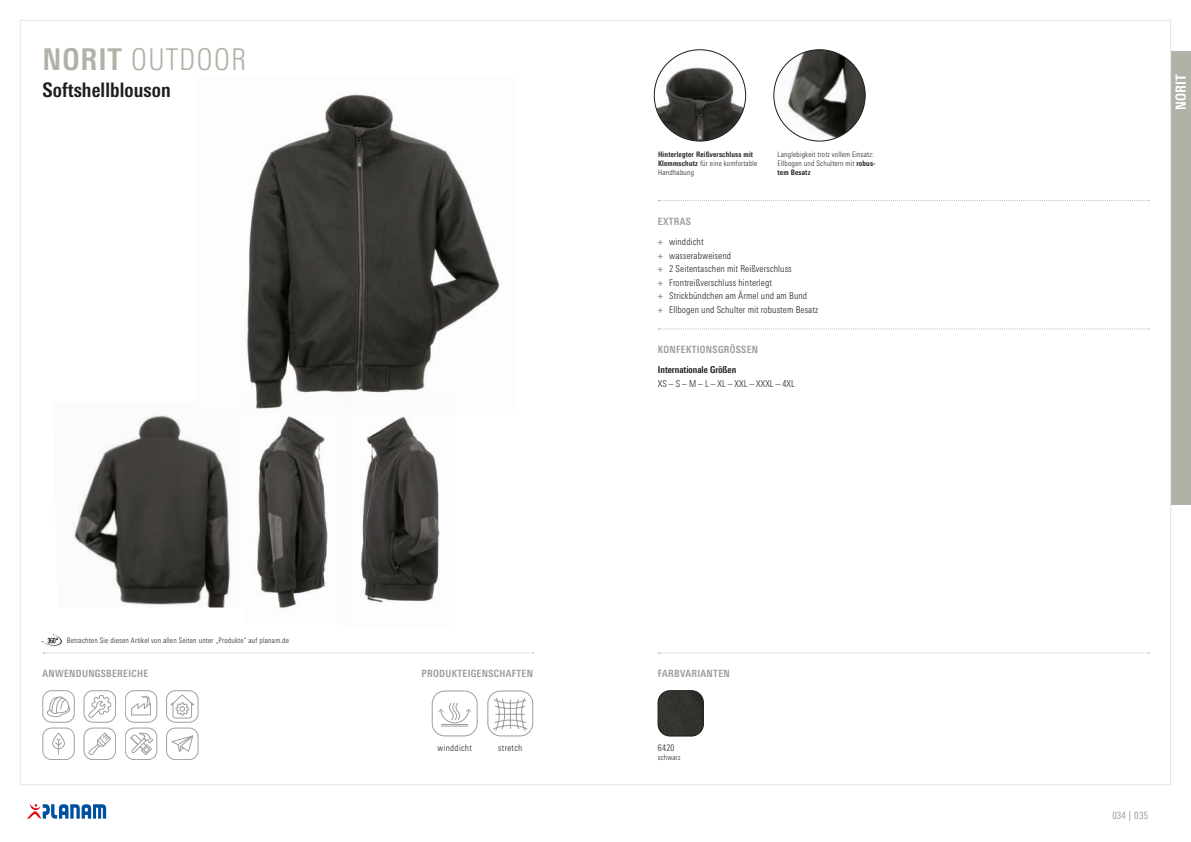
<style>
.page{position:relative;width:1191px;height:842px;background:#fff}
.page>*{position:absolute;margin:0;border:0;box-sizing:border-box;transform-origin:0 0}
.t1{font:300 condensed 30px "Univers Next Pro";letter-spacing:.03em;color:#b2b1a7}
.t2{font:700 condensed 20px "Univers Next Pro";letter-spacing:.005em;color:#1d1d1b}
.t3{font:700 condensed 14px "Univers Next Pro";letter-spacing:.005em;color:#fff}
.t4{font:700 condensed 10px "Univers Next Pro";letter-spacing:.03em;color:#9d9d9d}
.t5{font:condensed 10px "Univers Next Pro";letter-spacing:.025em;color:#9d9d9d}
.t6{font:300 condensed 9.6px "Univers Next Pro";color:#1d1d1b}
.t7{font:300 condensed 9.5px/13.5px "Univers Next Pro";letter-spacing:.01em;color:#1d1d1b}
.t8{font:700 condensed 9.5px "Univers Next Pro";color:#1d1d1b}
.t9{font:300 condensed 9px "Univers Next Pro";letter-spacing:.035em;color:#1d1d1b}
.t10{font:300 condensed 7.5px/9px "Univers Next Pro";letter-spacing:.025em;color:#1d1d1b}
.t11{font:700 condensed 7.5px/9px "Univers Next Pro";letter-spacing:.025em;color:#1d1d1b}
.s1{font-weight:700}
.s2{font-weight:300}
.s3{font-weight:700;color:#9d9d9d}
</style>
<div class="page">
<div style="left:432px;top:691px;width:45px;height:45px;border:1px solid #9d9d9c;border-radius:13px"></div>
<svg style="left:438px;top:703px;width:33px;height:24px"></svg>
<svg style="left:487px;top:691px;width:46px;height:46px"></svg>
<img style="left:74px;top:415px;width:156px;height:192px">
<img style="left:246px;top:94px;width:254px;height:299px">
<svg style="left:47px;top:696px;width:24px;height:21px"></svg>
<div style="left:43px;top:690px;width:32px;height:32px;border:1px solid #9f9f9e;border-radius:9px"></div>
<div style="left:84px;top:690px;width:32px;height:32px;border:1px solid #9f9f9e;border-radius:9px"></div>
<svg style="left:88px;top:695px;width:23px;height:23px"></svg>
<div style="left:125px;top:690px;width:32px;height:32px;border:1px solid #9f9f9e;border-radius:9px"></div>
<svg style="left:131px;top:696px;width:20px;height:19px"></svg>
<div style="left:166px;top:690px;width:32px;height:32px;border:1px solid #9f9f9e;border-radius:9px"></div>
<svg style="left:170px;top:694px;width:24px;height:24px"></svg>
<div style="left:43px;top:728px;width:32px;height:32px;border:1px solid #9f9f9e;border-radius:9px"></div>
<div style="left:52px;top:733px;width:13px;height:16px;border:1px solid #9f9f9e;border-radius:6px"></div>
<svg style="left:55px;top:738px;width:7px;height:17px"></svg>
<div style="left:125px;top:728px;width:32px;height:32px;border:1px solid #9f9f9e;border-radius:9px"></div>
<svg style="left:130px;top:733px;width:24px;height:22px"></svg>
<div style="left:84px;top:728px;width:32px;height:32px;border:1px solid #9f9f9e;border-radius:9px"></div>
<svg style="left:89px;top:732px;width:22px;height:23px"></svg>
<div style="left:166px;top:728px;width:32px;height:32px;border:1px solid #9f9f9e;border-radius:9px"></div>
<svg style="left:171px;top:733px;width:26px;height:20px"></svg>
<img style="left:658px;top:691px;width:45px;height:45px">
<div style="left:658px;top:690px;width:45px;height:46px;border:1px solid #1d1d1b;border-radius:12px"></div>
<img style="left:774px;top:50px;width:91px;height:91px">
<img style="left:654px;top:50px;width:91px;height:91px;border-radius:46px">
<img style="left:254px;top:393px;width:74px;height:218px">
<img style="left:338px;top:391px;width:117px;height:213px">
<svg style="left:43px;top:652px;width:490px;height:1px"></svg>
<svg style="left:658px;top:652px;width:491px;height:1px"></svg>
<svg style="left:42px;top:634px;width:20px;height:12px"></svg>
<svg style="left:658px;top:200px;width:491px;height:1px"></svg>
<svg style="left:658px;top:328px;width:491px;height:1px"></svg>
<div style="left:1171px;top:51px;width:20px;height:454px;background:#b2b1a7"></div>
<svg style="left:27px;top:804px;width:79px;height:15px"></svg>
<h1 class="t1" style="left:43px;top:42px;width:205px"><span class="s1">NORIT</span> OUTDOOR</h1>
<h2 class="t2" style="left:43px;top:78px;width:130px">Softshellblouson</h2>
<p class="t10" style="left:67px;top:636px;width:224px">Betrachten Sie diesen Artikel von allen Seiten unter „Produkte“ auf planam.de</p>
<p class="t11" style="left:658px;top:150px;width:101px">Hinterlegter Reißverschluss mit<br>Klemmschutz <span class="s2">für eine komfortable<br>Handhabung</span></p>
<p class="t10" style="left:777px;top:150px;width:100px">Langlebigkeit trotz vollem Einsatz:<br>Ellbogen und Schultern mit <span class="s1">robus&shy;tem Besatz</span></p>
<p class="t4" style="left:658px;top:215px;width:34px">EXTRAS</p>
<p class="t7" style="left:658px;top:235px;width:162px"><span class="s3">+</span> winddicht<br><span class="s3">+</span> wasserabweisend<br><span class="s3">+</span> 2 Seitentaschen mit Reißverschluss<br><span class="s3">+</span> Frontreißverschluss hinterlegt<br><span class="s3">+</span> Strickbündchen am Ärmel und am Bund<br><span class="s3">+</span> Ellbogen und Schulter mit robustem Besatz</p>
<p class="t4" style="left:658px;top:344px;width:102px">KONFEKTIONSGRÖSSEN</p>
<p class="t8" style="left:658px;top:364px;width:80px">Internationale Größen</p>
<p class="t7" style="left:658px;top:377px;width:138px">XS – S – M – L – XL – XXL – XXXL – 4XL</p>
<p class="t4" style="left:43px;top:668px;width:107px">ANWENDUNGSBEREICHE</p>
<p class="t4" style="left:421px;top:668px;width:113px">PRODUKTEIGENSCHAFTEN</p>
<p class="t4" style="left:658px;top:668px;width:73px">FARBVARIANTEN</p>
<p class="t9" style="left:437px;top:743px;width:36px">winddicht</p>
<p class="t9" style="left:498px;top:743px;width:25px">stretch</p>
<p class="t6" style="left:437px;top:746px;width:36px">winddicht</p>
<p class="t6" style="left:498px;top:746px;width:25px">stretch</p>
<p class="t9" style="left:658px;top:743px;width:18px">6420</p>
<p class="t10" style="left:658px;top:753px;width:24px">schwarz</p>
<h3 class="t3" style="left:1172px;top:110px;width:37px;rotate:-90deg">NORIT</h3>
<p class="t5" style="left:1112px;top:809px;width:38px">034 | 035</p>
</div>
